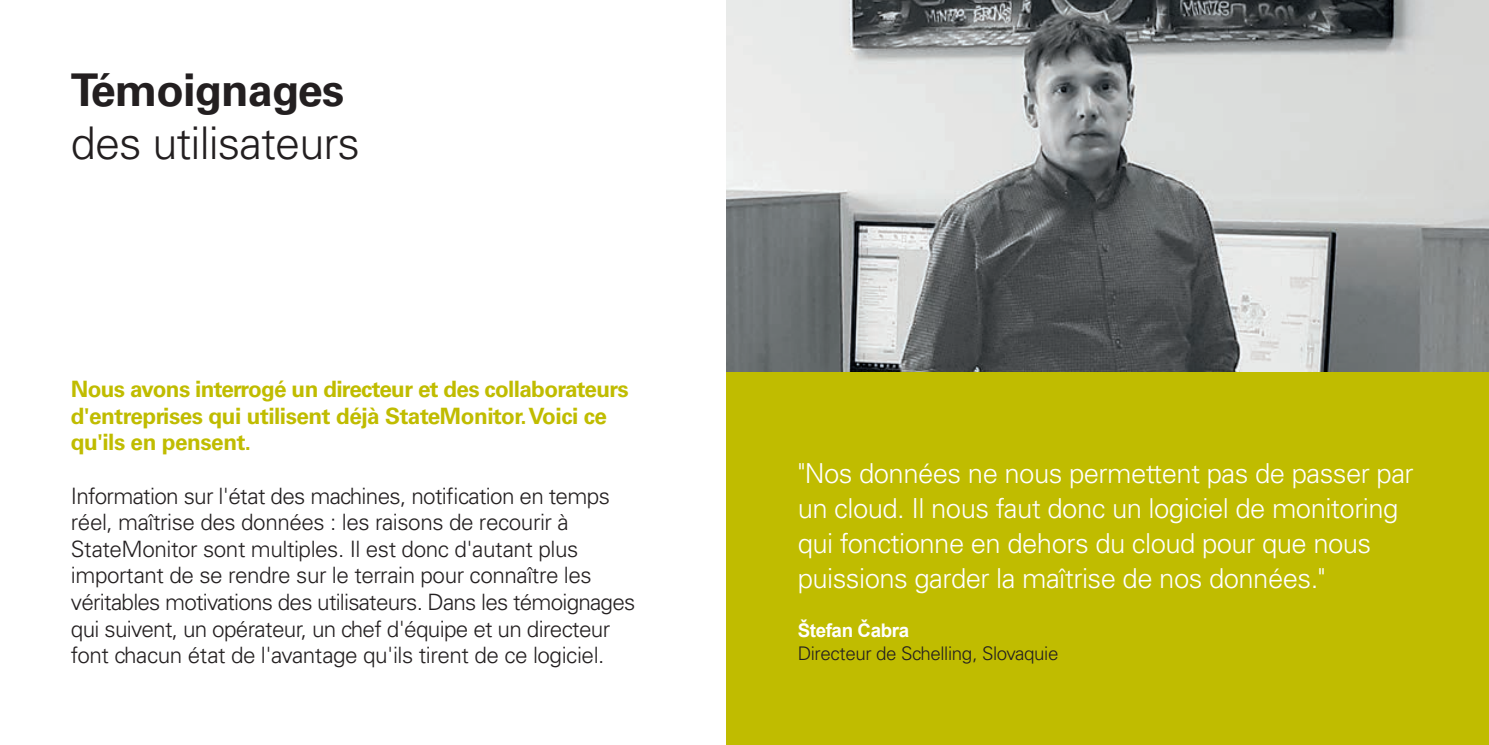
<style>
.page{position:relative;width:1489px;height:745px;background:#fff}
.page>*{position:absolute;margin:0;border:0;box-sizing:border-box;transform-origin:0 0}
.t1{font:300 45px "Univers";letter-spacing:-.02em;color:#231f20}
.t2{font:700 45px "Univers";letter-spacing:-.02em;color:#231f20}
.t3{font:300 27.5px/35px "Univers";letter-spacing:-.02em;color:#fff}
.t4{font:300 22.5px/26.5px "Univers";letter-spacing:-.02em;color:#231f20}
.t5{font:700 22.5px/26.5px "Univers";letter-spacing:-.03em;color:#c0bc00}
.t6{font:300 18.75px "Univers";letter-spacing:-.02em;color:#231f20}
.t7{font:700 18.75px "Arial";letter-spacing:-.02em;color:#fff}
</style>
<div class="page">
<img style="left:726px;top:0;width:762px;height:372px">
<div style="left:726px;top:372px;width:762px;height:372px;background:#c0bc00"></div>
<h1 class="t2" style="left:71px;top:64px;width:275px">Témoignages</h1>
<h1 class="t1" style="left:71px;top:116px;width:291px">des utilisateurs</h1>
<p class="t5" style="left:71px;top:375px;width:559px">Nous avons interrogé un directeur et des collaborateurs d'entreprises qui utilisent déjà StateMonitor. Voici ce qu'ils en pensent.</p>
<p class="t4" style="left:71px;top:482px;width:566px">Information sur l'état des machines, notification en temps réel, maîtrise des données : les raisons de recourir à StateMonitor sont multiples. Il est donc d'autant plus important de se rendre sur le terrain pour connaître les véritables motivations des utilisateurs. Dans les témoignages qui suivent, un opérateur, un chef d'équipe et un directeur font chacun état de l'avantage qu'ils tirent de ce logiciel.</p>
<p class="t3" style="left:797px;top:455px;width:617px">"Nos données ne nous permettent pas de passer par un cloud. Il nous faut donc un logiciel de monitoring qui fonctionne en dehors du cloud pour que nous puissions garder la maîtrise de nos données."</p>
<p class="t7" style="left:797px;top:617px;width:113px">Štefan Čabra</p>
<p class="t6" style="left:797px;top:641px;width:262px">Directeur de Schelling, Slovaquie</p>
</div>
